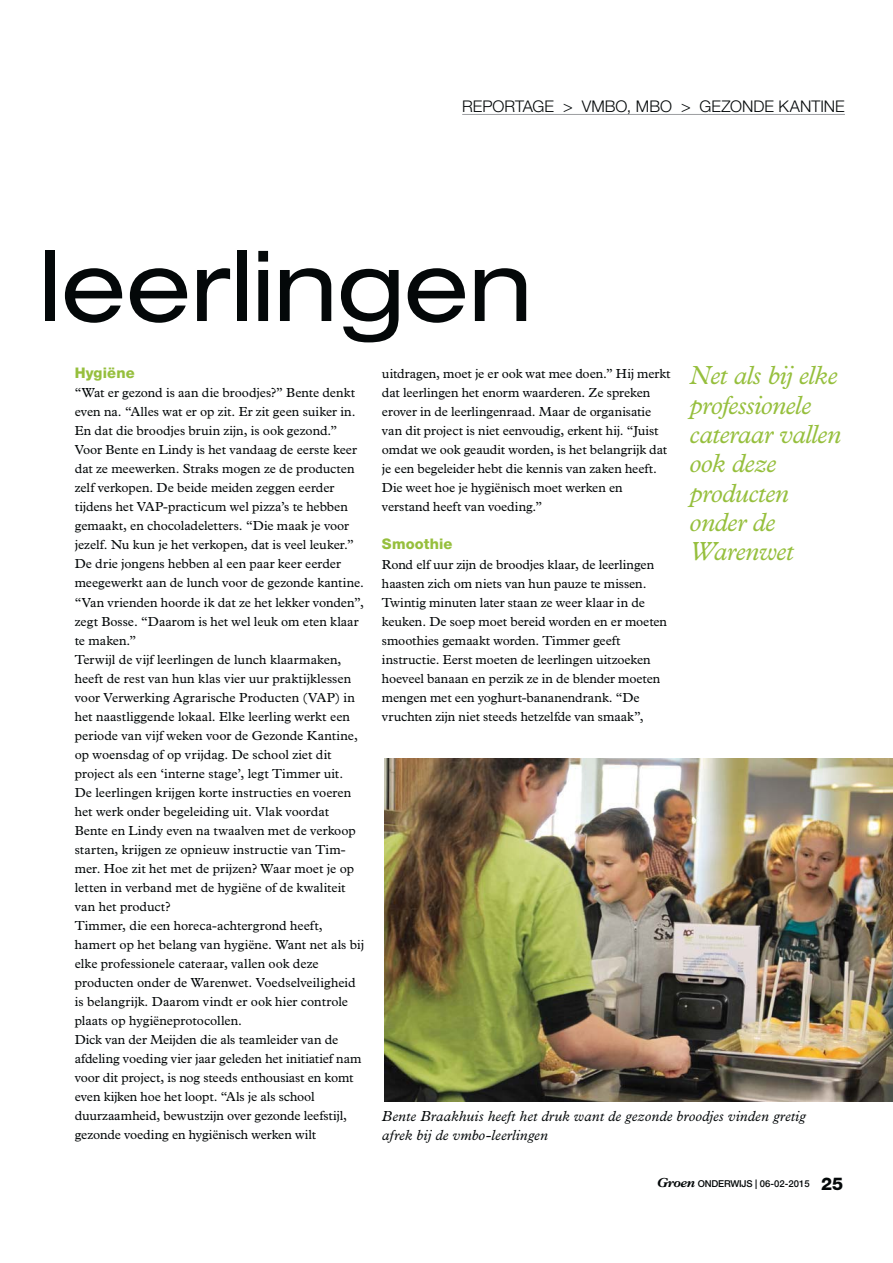
<style>
.page{position:relative;width:893px;height:1263px;background:#fff}
.page>*{position:absolute;margin:0;border:0;box-sizing:border-box;transform-origin:0 0}
.t1{font:expanded 97.35px "Helvetica Neue LT Std";color:#040809}
.t2{font:italic 26.4px/29.2px "Plantin Std";letter-spacing:-.02em;color:#96bf3d}
.t3{font:300 16.05px "Helvetica Neue LT Std";color:#040809}
.t4{font:italic 14.7px/19px "Plantin Std";letter-spacing:.01em;color:#040809}
.t5{font:800 14.7px "Helvetica Neue LT Std";letter-spacing:.01em;color:#96bf3d}
.t6{font:13.2px/19px "Plantin Std";letter-spacing:-.005em;color:#040809}
.t7{font:500 9.45px "Helvetica Neue LT Std";letter-spacing:-.02em;color:#040809}
.s1{font-family:"Plantin Std";font-weight:700;font-style:italic;font-size:13.2px}
.s2{font-weight:800;font-size:17.55px}
</style>
<div class="page">
<hr style="left:462px;top:114px;width:383px;height:1px;background:#9c9da0">
<img style="left:384px;top:759px;width:509px;height:343px">
<p class="t3" style="left:462px;top:100px;width:384px">REPORTAGE &gt; VMBO, MBO &gt; GEZONDE KANTINE</p>
<h1 class="t1" style="left:40px;top:230px;width:494px">leerlingen</h1>
<p class="t5" style="left:75px;top:364px;width:61px">Hygiëne</p>
<p class="t6" style="left:75px;top:384px;width:291px">“Wat er gezond is aan die broodjes?” Bente denkt even na. “Alles wat er op zit. Er zit geen suiker in.<br>En dat die broodjes bruin zijn, is ook gezond.” Voor Bente en Lindy is het vandaag de eerste keer dat ze meewerken. Straks mogen ze de producten zelf verkopen. De beide meiden zeggen eerder tijdens het VAP-practicum wel pizza’s te hebben gemaakt, en chocoladeletters. “Die maak je voor jezelf. Nu kun je het verkopen, dat is veel leuker.” De drie jongens hebben al een paar keer eerder meegewerkt aan de lunch voor de gezonde kantine. “Van vrienden hoorde ik dat ze het lekker vonden”, zegt Bosse. “Daarom is het wel leuk om eten klaar te maken.”<br>Terwijl de vijf leerlingen de lunch klaarmaken, heeft de rest van hun klas vier uur praktijklessen voor Verwerking Agrarische Producten (VAP) in het naastliggende lokaal. Elke leerling werkt een periode van vijf weken voor de Gezonde Kantine, op woensdag of op vrijdag. De school ziet dit project als een ‘interne stage’, legt Timmer uit.<br>De leerlingen krijgen korte instructies en voeren het werk onder begeleiding uit. Vlak voordat Bente en Lindy even na twaalven met de verkoop starten, krijgen ze opnieuw instructie van Tim&shy;mer. Hoe zit het met de prijzen? Waar moet je op letten in verband met de hygiëne of de kwaliteit van het product?<br>Timmer, die een horeca-achtergrond heeft, hamert op het belang van hygiëne. Want net als bij elke professionele cateraar, vallen ook deze producten onder de Warenwet. Voedselveiligheid is belangrijk. Daarom vindt er ook hier controle plaats op hygiëneprotocollen.<br>Dick van der Meijden die als teamleider van de afdeling voeding vier jaar geleden het initiatief nam voor dit project, is nog steeds enthousiast en komt even kijken hoe het loopt. “Als je als school duurzaamheid, bewustzijn over gezonde leefstijl, gezonde voeding en hygiënisch werken wilt</p>
<p class="t6" style="left:382px;top:365px;width:290px">uitdragen, moet je er ook wat mee doen.” Hij merkt dat leerlingen het enorm waarderen. Ze spreken erover in de leerlingenraad. Maar de organisatie van dit project is niet eenvoudig, erkent hij. “Juist omdat we ook geaudit worden, is het belangrijk dat je een begeleider hebt die kennis van zaken heeft.<br>Die weet hoe je hygiënisch moet werken en verstand heeft van voeding.”</p>
<p class="t5" style="left:382px;top:536px;width:72px">Smoothie</p>
<p class="t6" style="left:382px;top:555px;width:287px">Rond elf uur zijn de broodjes klaar, de leerlingen haasten zich om niets van hun pauze te missen.<br>Twintig minuten later staan ze weer klaar in de keuken. De soep moet bereid worden en er moeten smoothies gemaakt worden. Timmer geeft instructie. Eerst moeten de leerlingen uitzoeken hoeveel banaan en perzik ze in de blender moeten mengen met een yoghurt-bananendrank. “De vruchten zijn niet steeds hetzelfde van smaak”,</p>
<h2 class="t2" style="left:690px;top:363px;width:153px">Net als bij elke professionele cateraar vallen ook deze producten onder de<br>Warenwet</h2>
<p class="t4" style="left:382px;top:1107px;width:425px">Bente Braakhuis heeft het druk want de gezonde broodjes vinden gretig afrek bij de vmbo-leerlingen</p>
<p class="t7" style="left:657px;top:1178px;width:188px"><span class="s1">Groen</span> ONDERWIJS | 06-02-2015 <span class="s2">25</span></p>
</div>
